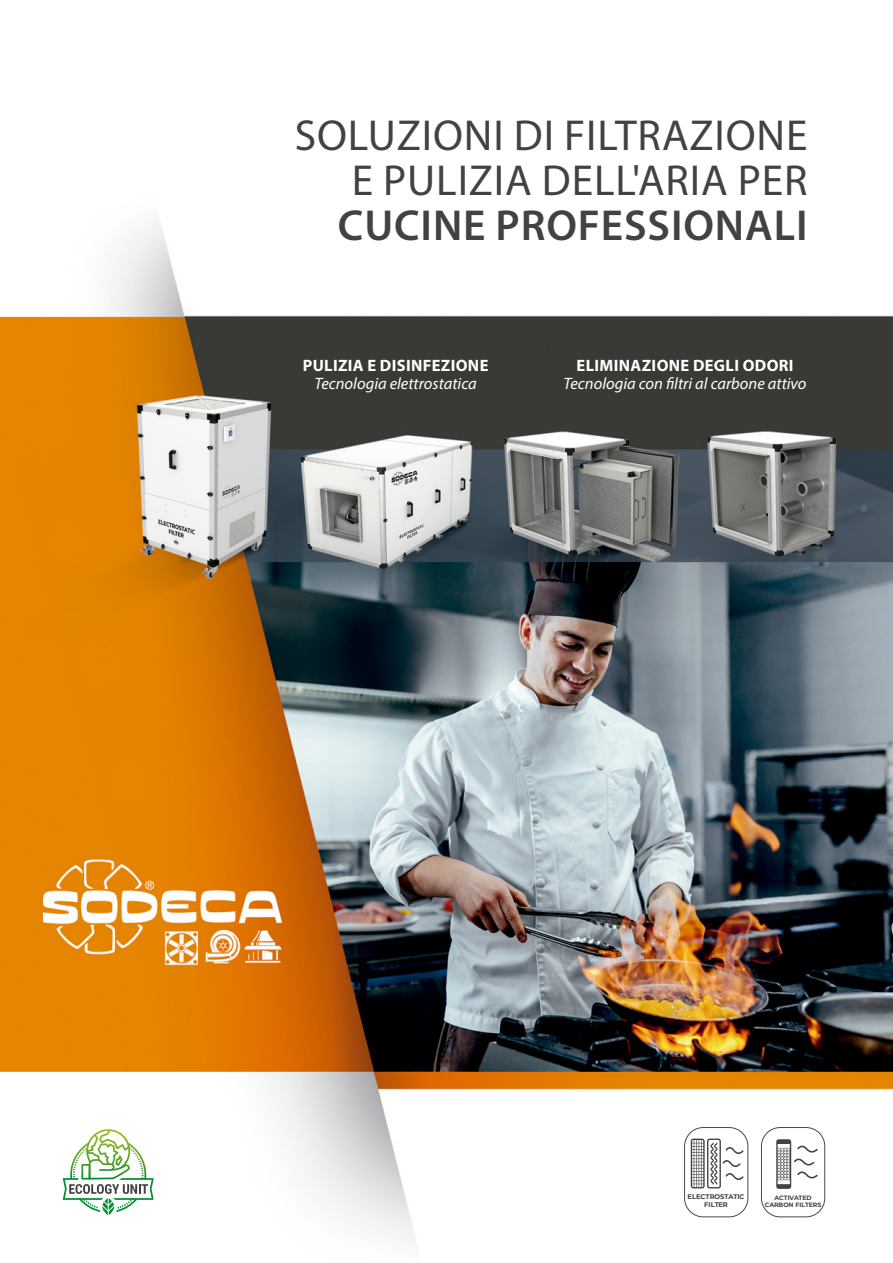
<style>
.page{position:relative;width:893px;height:1263px;background:#fff}
.page>*{position:absolute;margin:0;border:0;box-sizing:border-box;transform-origin:0 0}
.t1{font:43.5px/45px "Myriad Pro";letter-spacing:.02em;color:#434141;text-align:right}
.t2{font:600 43.5px "Myriad Pro";letter-spacing:.02em;color:#434141}
.t3{font:italic 16.5px "Myriad Pro";color:#fff}
.t4{font:700 16.5px "Myriad Pro";letter-spacing:.02em;color:#fff}
.t5{font:700 6.75px/7.6px "Montserrat";color:#434141;text-align:center}
.t6{font:700 6.3px/7.6px "Montserrat";color:#434141;text-align:center}
</style>
<div class="page">
<img style="left:0;top:221px;width:893px;height:1023px">
<svg style="left:684px;top:1127px;width:64px;height:90px"></svg>
<svg style="left:761px;top:1127px;width:64px;height:90px"></svg>
<svg style="left:63px;top:1129px;width:90px;height:86px"></svg>
<h1 class="t1" style="left:295px;top:112px;width:514px">SOLUZIONI DI FILTRAZIONE<br>E PULIZIA DELL'ARIA PER</h1>
<h1 class="t2" style="left:338px;top:201px;width:471px">CUCINE PROFESSIONALI</h1>
<p class="t4" style="left:303px;top:354px;width:187px">PULIZIA E DISINFEZIONE</p>
<p class="t3" style="left:314px;top:373px;width:164px">Tecnologia elettrostatica</p>
<p class="t4" style="left:577px;top:354px;width:219px">ELIMINAZIONE DEGLI ODORI</p>
<p class="t3" style="left:564px;top:373px;width:244px">Tecnologia con filtri al carbone attivo</p>
<p class="t5" style="left:687px;top:1192px;width:59px">ELECTROSTATIC<br>FILTER</p>
<p class="t6" style="left:765px;top:1193px;width:58px">ACTIVATED<br>CARBON FILTERS</p>
</div>
